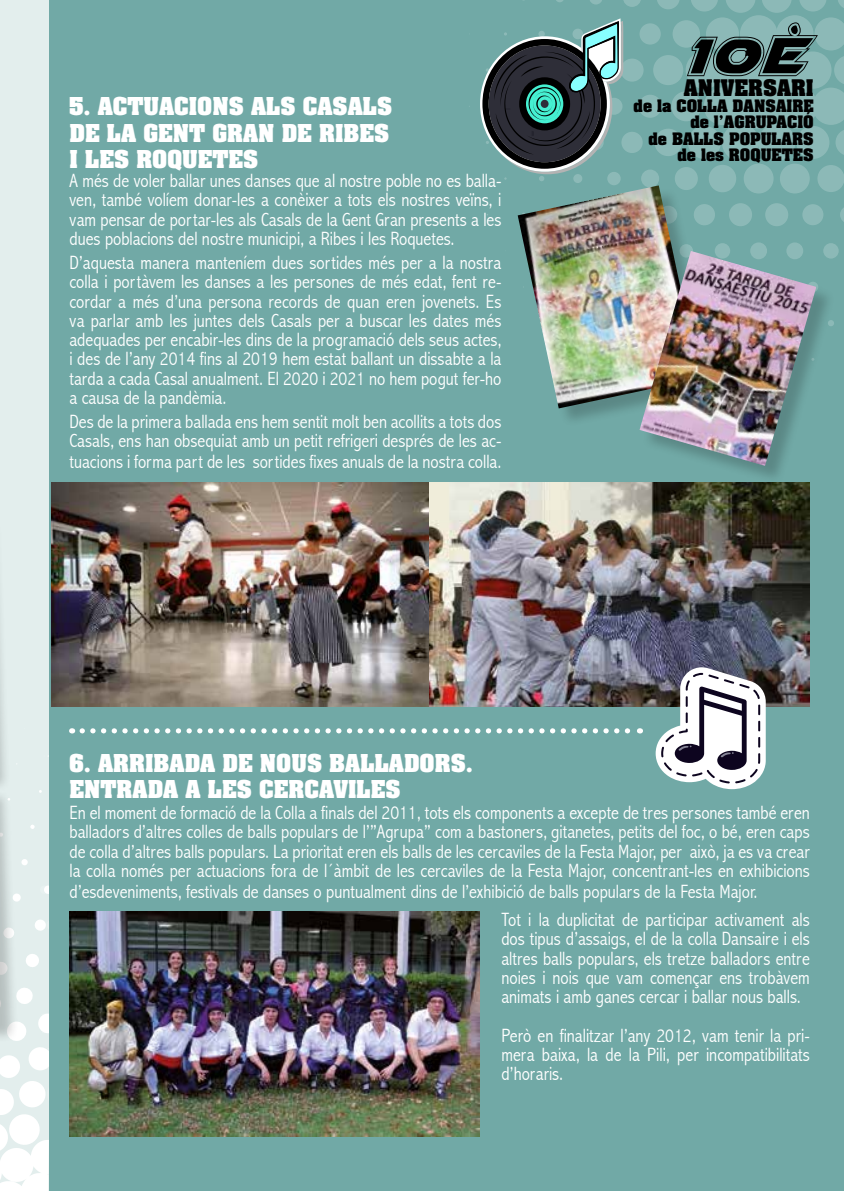
<style>
.page{position:relative;width:844px;height:1191px;background:#fff}
.page>*{position:absolute;margin:0;border:0;box-sizing:border-box;transform-origin:0 0}
.t1{font:74.38px "Airstrike Academy";color:#000}
.t2{font:700 21px/26.2px "Aachen Std";color:#fff}
.t3{font:700 19.43px "Aachen Std";color:#000}
.t4{font:300 condensed 19.25px/19.2px "Abadi";color:#fff;text-align:justify}
.t5{font:700 14.7px/16.1px "Aachen Std";color:#000;text-align:right}
</style>
<div class="page">
<div style="left:0;top:0;width:843px;height:1191px;background:linear-gradient(to bottom,#dfeceb,#ecf3f3)"></div>
<svg style="left:0;top:763px;width:40px;height:428px"></svg>
<div style="left:0;top:521px;width:11px;height:284px;background:#000;opacity:.2"></div>
<div style="left:0;top:789px;width:19px;height:265px;background:#000;opacity:.2"></div>
<div style="left:50px;top:0;width:793px;height:1191px;background:#71a9a6"></div>
<svg style="left:556px;top:0;width:7px;height:2px"></svg>
<svg style="left:590px;top:0;width:12px;height:5px"></svg>
<svg style="left:623px;top:0;width:18px;height:7px"></svg>
<svg style="left:657px;top:0;width:22px;height:9px"></svg>
<svg style="left:691px;top:0;width:27px;height:12px"></svg>
<svg style="left:726px;top:0;width:29px;height:13px"></svg>
<svg style="left:762px;top:0;width:29px;height:13px"></svg>
<div style="left:639px;top:23px;width:21px;height:22px;background:#8cb9b7;border-radius:50%"></div>
<div style="left:672px;top:20px;width:27px;height:28px;background:#8cb9b7;border-radius:50%"></div>
<div style="left:705px;top:17px;width:33px;height:33px;background:#8cb9b7;border-radius:50%"></div>
<div style="left:739px;top:15px;width:38px;height:38px;background:#8cb9b7;border-radius:50%"></div>
<div style="left:775px;top:15px;width:38px;height:38px;background:#8cb9b7;border-radius:50%"></div>
<div style="left:620px;top:59px;width:23px;height:23px;background:#8cb9b7;border-radius:50%"></div>
<div style="left:653px;top:55px;width:30px;height:30px;background:#8cb9b7;border-radius:50%"></div>
<div style="left:685px;top:51px;width:38px;height:38px;background:#8cb9b7;border-radius:50%"></div>
<div style="left:718px;top:48px;width:44px;height:44px;background:#8cb9b7;border-radius:50%"></div>
<div style="left:754px;top:48px;width:44px;height:44px;background:#8cb9b7;border-radius:50%"></div>
<div style="left:794px;top:51px;width:37px;height:38px;background:#8cb9b7;border-radius:50%"></div>
<div style="left:638px;top:95px;width:23px;height:23px;background:#8cb9b7;border-radius:50%"></div>
<div style="left:671px;top:91px;width:30px;height:30px;background:#8cb9b7;border-radius:50%"></div>
<div style="left:703px;top:87px;width:38px;height:38px;background:#8cb9b7;border-radius:50%"></div>
<div style="left:736px;top:84px;width:44px;height:45px;background:#8cb9b7;border-radius:50%"></div>
<div style="left:772px;top:84px;width:45px;height:45px;background:#8cb9b7;border-radius:50%"></div>
<div style="left:621px;top:132px;width:21px;height:21px;background:#8cb9b7;border-radius:50%"></div>
<div style="left:654px;top:129px;width:27px;height:27px;background:#8cb9b7;border-radius:50%"></div>
<div style="left:687px;top:126px;width:33px;height:33px;background:#8cb9b7;border-radius:50%"></div>
<div style="left:721px;top:124px;width:38px;height:37px;background:#8cb9b7;border-radius:50%"></div>
<div style="left:757px;top:124px;width:38px;height:37px;background:#8cb9b7;border-radius:50%"></div>
<div style="left:796px;top:126px;width:33px;height:33px;background:#8cb9b7;border-radius:50%"></div>
<svg style="left:799px;top:0;width:44px;height:156px"></svg>
<svg style="left:607px;top:172px;width:13px;height:13px"></svg>
<div style="left:641px;top:169px;width:18px;height:19px;background:#8cb9b7;border-radius:50%"></div>
<div style="left:674px;top:167px;width:23px;height:23px;background:#8cb9b7;border-radius:50%"></div>
<div style="left:708px;top:165px;width:28px;height:27px;background:#8cb9b7;border-radius:50%"></div>
<div style="left:743px;top:164px;width:30px;height:29px;background:#8cb9b7;border-radius:50%"></div>
<div style="left:779px;top:164px;width:30px;height:29px;background:#8cb9b7;border-radius:50%"></div>
<div style="left:817px;top:165px;width:26px;height:27px;background:#8cb9b7;border-radius:50%"></div>
<div style="left:728px;top:203px;width:23px;height:23px;background:#8cb9b7;border-radius:50%"></div>
<div style="left:765px;top:203px;width:23px;height:23px;background:#8cb9b7;border-radius:50%"></div>
<div style="left:802px;top:204px;width:21px;height:21px;background:#8cb9b7;border-radius:50%"></div>
<svg style="left:840px;top:209px;width:3px;height:12px"></svg>
<div style="left:714px;top:243px;width:16px;height:15px;background:#8cb9b7;border-radius:50%"></div>
<div style="left:750px;top:242px;width:16px;height:17px;background:#8cb9b7;border-radius:50%"></div>
<div style="left:786px;top:242px;width:17px;height:17px;background:#8cb9b7;border-radius:50%"></div>
<div style="left:823px;top:243px;width:15px;height:15px;background:#8cb9b7;border-radius:50%"></div>
<img style="left:51px;top:482px;width:378px;height:224px">
<img style="left:429px;top:482px;width:380px;height:224px">
<div style="left:519px;top:187px;width:199px;height:241px;background:#000;opacity:.2"></div>
<img style="left:517px;top:185px;width:182px;height:223px">
<div style="left:641px;top:253px;width:194px;height:232px;background:#000;opacity:.2"></div>
<img style="left:639px;top:251px;width:177px;height:215px">
<img style="left:69px;top:911px;width:410px;height:225px">
<svg style="left:82px;top:728px;width:558px;height:5px"></svg>
<svg style="left:480px;top:18px;width:143px;height:163px"></svg>
<svg style="left:655px;top:667px;width:110px;height:122px;background:#aeb3b8"></svg>
<p class="t2" style="left:69px;top:94px;width:324px">5. ACTUACIONS ALS CASALS<br>DE LA GENT GRAN DE RIBES<br>I LES ROQUETES</p>
<p class="t4" style="left:69px;top:171px;width:433px">A més de voler ballar unes danses que al nostre poble no es balla&shy;ven, també volíem donar-les a conèixer a tots els nostres veïns, i vam pensar de portar-les als Casals de la Gent Gran presents a les dues poblacions del nostre municipi, a Ribes i les Roquetes.</p>
<p class="t4" style="left:69px;top:253px;width:433px">D’aquesta manera manteníem dues sortides més per a la nostra colla i portàvem les danses a les persones de més edat, fent re&shy;cordar a més d’una persona records de quan eren jovenets. Es va parlar amb les juntes dels Casals per a buscar les dates més adequades per encabir-les dins de la programació dels seus actes, i des de l’any 2014 fins al 2019 hem estat ballant un dissabte a la tarda a cada Casal anualment. El 2020 i 2021 no hem pogut fer-ho a causa de la pandèmia.</p>
<p class="t4" style="left:69px;top:412px;width:433px">Des de la primera ballada ens hem sentit molt ben acollits a tots dos<br>Casals, ens han obsequiat amb un petit refrigeri després de les ac-</p>
<p class="t4" style="left:69px;top:452px;width:433px">tuacions i forma part de les sortides fixes anuals de la nostra colla.</p>
<h1 class="t1" style="left:679px;top:22px;width:123px">10è</h1>
<p class="t3" style="left:683px;top:74px;width:131px">ANIVERSARI</p>
<p class="t5" style="left:633px;top:98px;width:181px">de la COLLA DANSAIRE de l’AGRUPACIÓ<br>de BALLS POPULARS de les ROQUETES</p>
<p class="t2" style="left:69px;top:750px;width:405px">6. ARRIBADA DE NOUS BALLADORS.<br>ENTRADA A LES CERCAVILES</p>
<p class="t4" style="left:69px;top:803px;width:741px">En el moment de formació de la Colla a finals del 2011, tots els components a excepte de tres persones també eren balladors d’altres colles de balls populars de l’”Agrupa” com a bastoners, gitanetes, petits del foc, o bé, eren caps de colla d’altres balls populars. La prioritat eren els balls de les cercaviles de la Festa Major, per això, ja es va crear la colla només per actuacions fora de l´àmbit de les cercaviles de la Festa Major, concentrant-les en exhibicions</p>
<p class="t4" style="left:501px;top:877px;width:310px;line-height:28.2px;text-indent:-432px">d’esdeveniments, festivals de danses o puntualment dins de l’exhibició de balls populars de la Festa Major.<br>Tot i la duplicitat de participar activament als</p>
<p class="t4" style="left:501px;top:929px;width:310px">dos tipus d’assaigs, el de la colla Dansaire i els altres balls populars, els tretze balladors entre noies i nois que vam començar ens trobàvem animats i amb ganes cercar i ballar nous balls.</p>
<p class="t4" style="left:501px;top:1025px;width:310px">Però en finalitzar l’any 2012, vam tenir la pri&shy;mera baixa, la de la Pili, per incompatibilitats d’horaris.</p>
</div>
